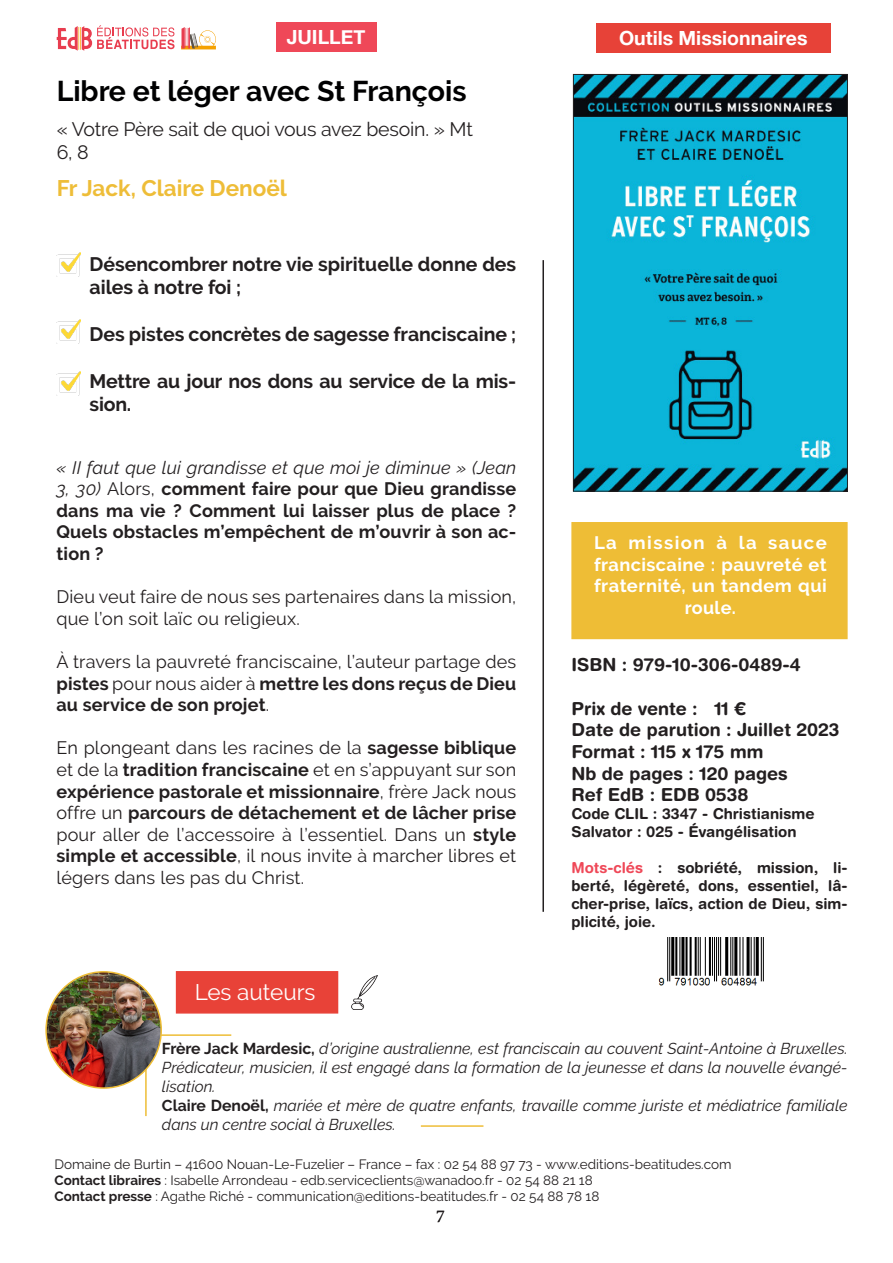
<style>
.page{position:relative;width:893px;height:1263px;background:#fff}
.page>*{position:absolute;margin:0;border:0;box-sizing:border-box;transform-origin:0 0}
.t1{font:700 28.5px "Raleway";color:#000001}
.t2{font:700 22.5px "Raleway";color:#eebd38}
.t3{font:22.5px "Raleway";color:#fff}
.t4{font:700 19.5px/23.4px "Raleway";color:#231f20}
.t5{font:19.5px/23.4px "Raleway";letter-spacing:-.01em;color:#231f20}
.t6{font:700 19.5px "Helvetica Neue";color:#fff}
.t7{font:18px/21.6px "Raleway";letter-spacing:.01em;color:#231f20;text-align:justify}
.t8{font:700 18px/21.6px "Raleway";letter-spacing:.01em;color:#231f20;text-align:justify}
.t9{font:700 18px "Helvetica Rounded LT Std";color:#231f20}
.t10{font:700 18px/21.6px "Raleway";letter-spacing:.025em;color:#fff;text-align:center}
.t11{font:18px "Minion Pro";color:#231f20}
.t12{font:italic 15.75px/18.9px "Raleway";color:#231f20;text-align:justify}
.t13{font:700 15px/18px "Helvetica Rounded LT Std";color:#231f20;text-align:justify}
.t14{font:13.5px "Raleway";color:#231f20}
.s1{font-weight:400;font-style:italic}
.s2{font-weight:400}
.s3{font-weight:700}
.s4{color:#ef4858}
.s5{font-weight:700;font-style:normal}
</style>
<div class="page">
<hr style="left:181px;top:46px;width:35px;height:3px;background:#f5a100">
<svg style="left:57px;top:25px;width:118px;height:26px"></svg>
<svg style="left:182px;top:27px;width:34px;height:22px"></svg>
<div style="left:276px;top:22px;width:100px;height:30px;background:#ef4858"></div>
<div style="left:596px;top:23px;width:235px;height:30px;background:#e74238"></div>
<hr style="left:421px;top:1125px;width:62px;height:2px;background:#eebd38">
<hr style="left:542px;top:260px;width:2px;height:652px;background:#231f20">
<div style="left:176px;top:971px;width:162px;height:42px;background:#e84238"></div>
<img style="left:351px;top:975px;width:27px;height:34px">
<img style="left:575px;top:76px;width:271px;height:413px">
<div style="left:573px;top:74px;width:275px;height:417px;border:1px solid #231f20"></div>
<div style="left:571px;top:522px;width:277px;height:117px;background:#eebd36;border:2px solid #eebd36"></div>
<hr style="left:145px;top:1035px;width:2px;height:81px;background:#eebd36">
<hr style="left:115px;top:1034px;width:116px;height:2px;background:#eebd36">
<img style="left:46px;top:972px;width:115px;height:116px">
<div style="left:45px;top:971px;width:117px;height:118px;border:2px solid #eebd36;border-radius:50%"></div>
<img style="left:56px;top:252px;width:24px;height:24px">
<img style="left:56px;top:320px;width:24px;height:23px">
<img style="left:56px;top:371px;width:24px;height:24px">
<img style="left:658px;top:937px;width:106px;height:49px">
<p class="t6" style="left:287px;top:25px;width:80px">JUILLET</p>
<p class="t6" style="left:619px;top:26px;width:190px">Outils Missionnaires</p>
<p class="t1" style="left:57px;top:75px;width:411px">Libre et léger avec St François</p>
<p class="t5" style="left:57px;top:117px;width:418px">« Votre Père sait de quoi vous avez besoin. » Mt<br>6, 8</p>
<p class="t2" style="left:57px;top:175px;width:232px">Fr Jack, Claire Denoël</p>
<p class="t4" style="left:89px;top:252px;width:428px">Désencombrer notre vie spirituelle donne des ailes à notre foi ;</p>
<p class="t4" style="left:89px;top:323px;width:428px">Des pistes concrètes de sagesse franciscaine ;</p>
<p class="t4" style="left:89px;top:369px;width:428px">Mettre au jour nos dons au service de la mis&shy;sion.</p>
<p class="t8" style="left:56px;top:457px;width:461px"><span class="s1">« II faut que lui grandisse et que moi je diminue » (Jean 3, 30)</span> <span class="s2">Alors,</span> comment faire pour que Dieu grandisse dans ma vie ? Comment lui laisser plus de place ?<br>Quels obstacles m’empêchent de m’ouvrir à son ac&shy;tion ?</p>
<p class="t7" style="left:56px;top:586px;width:461px">Dieu veut faire de nous ses partenaires dans la mission, que l’on soit laïc ou religieux.</p>
<p class="t7" style="left:56px;top:651px;width:461px">À travers la pauvreté franciscaine, l’auteur partage des <span class="s3">pistes</span> pour nous aider à <span class="s3">mettre les dons reçus de Dieu au service de son projet</span>.</p>
<p class="t7" style="left:56px;top:737px;width:461px">En plongeant dans les racines de la <span class="s3">sagesse biblique </span>et de la <span class="s3">tradition franciscaine</span> et en s’appuyant sur son <span class="s3">expérience pastorale et missionnaire</span>, frère Jack nous offre un <span class="s3">parcours de détachement et de lâcher prise </span>pour aller de l’accessoire à l’essentiel. Dans un <span class="s3">style simple et accessible</span>, il nous invite à marcher libres et légers dans les pas du Christ.</p>
<p class="t3" style="left:195px;top:979px;width:122px">Les auteurs</p>
<p class="t10" style="left:594px;top:532px;width:234px">La mission à la sauce franciscaine : pauvreté et fraternité, un tandem qui roule.</p>
<p class="t9" style="left:571px;top:654px;width:231px">ISBN : 979-10-306-0489-4</p>
<p class="t9" style="left:571px;top:697px;width:176px">Prix de vente : 11 €</p>
<p class="t9" style="left:571px;top:719px;width:270px">Date de parution : Juillet 2023</p>
<p class="t9" style="left:571px;top:740px;width:194px">Format : 115 x 175 mm</p>
<p class="t9" style="left:571px;top:762px;width:218px">Nb de pages : 120 pages</p>
<p class="t9" style="left:571px;top:784px;width:179px">Ref EdB : EDB 0538</p>
<p class="t13" style="left:571px;top:804px;width:245px">Code CLIL : 3347 - Christianisme</p>
<p class="t13" style="left:571px;top:822px;width:227px">Salvator : 025 - Évangélisation</p>
<p class="t13" style="left:571px;top:858px;width:278px"><span class="s4">Mots-clés</span> : sobriété, mission, li&shy;berté, légèreté, dons, essentiel, lâ&shy;cher-prise, laïcs, action de Dieu, sim&shy;plicité, joie.</p>
<p class="t12" style="left:162px;top:1039px;width:687px"><span class="s5">Frère Jack Mardesic,</span> d’origine australienne, est franciscain au couvent Saint-Antoine à Bruxelles.<br>Prédicateur, musicien, il est engagé dans la formation de la jeunesse et dans la nouvelle évangé&shy;lisation.</p>
<p class="t12" style="left:162px;top:1095px;width:687px"><span class="s5">Claire Denoël,</span> mariée et mère de quatre enfants, travaille comme juriste et médiatrice familiale dans un centre social à Bruxelles.</p>
<p class="t14" style="left:54px;top:1156px;width:679px">Domaine de Burtin – 41600 Nouan-Le-Fuzelier – France – fax : 02 54 88 97 73 - www.editions-beatitudes.com</p>
<p class="t14" style="left:54px;top:1172px;width:540px"><span class="s3">Contact libraires</span> : Isabelle Arrondeau - edb.serviceclients@wanadoo.fr - 02 54 88 21 18</p>
<p class="t14" style="left:54px;top:1189px;width:546px"><span class="s3">Contact presse</span> : Agathe Riché - communication@editions-beatitudes.fr - 02 54 88 78 18</p>
<p class="t11" style="left:436px;top:1205px;width:10px">7</p>
</div>
